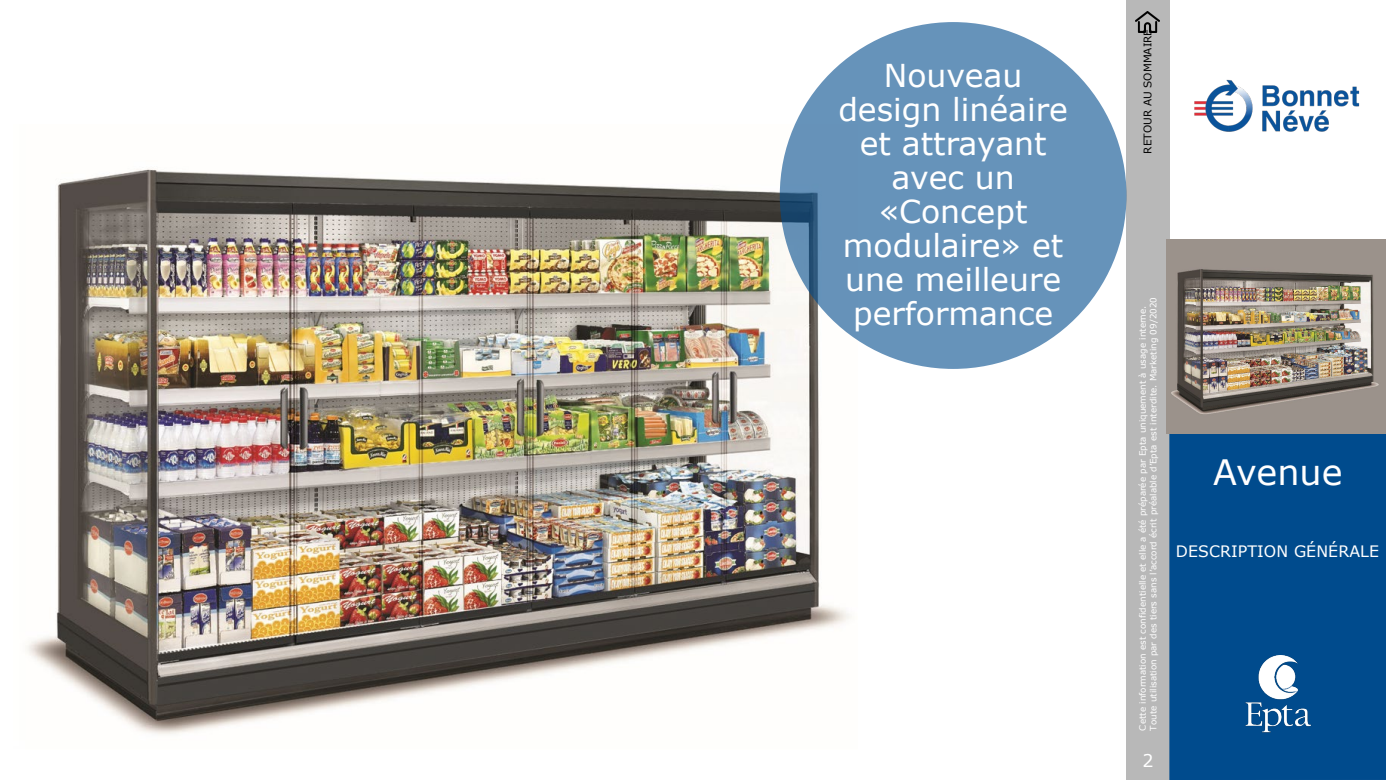
<style>
.page{position:relative;width:1386px;height:780px;background:#fff}
.page>*{position:absolute;margin:0;border:0;box-sizing:border-box;transform-origin:0 0}
.t1{font:35px "Verdana";color:#fff}
.t2{font:31.5px/34px "Verdana";color:#fff;text-align:center}
.t3{font:17.5px "Verdana";color:#fff}
.t4{font:15.75px "Verdana";letter-spacing:.005em;color:#fff}
.t5{font:10.5px "Verdana";color:#000}
.t6{font:8.75px/10.5px "Verdana";letter-spacing:.005em;color:#fff}
</style>
<div class="page">
<div style="left:1126px;top:0;width:43px;height:779px;background:#b8b8b8"></div>
<div style="left:1169px;top:433px;width:216px;height:346px;background:#004b8d"></div>
<img style="left:1245px;top:655px;width:67px;height:78px">
<img style="left:1135px;top:12px;width:24px;height:21px">
<img style="left:1166px;top:239px;width:219px;height:194px">
<img style="left:1169px;top:0;width:191px;height:215px">
<img style="left:26px;top:169px;width:826px;height:566px">
<div style="left:779px;top:22px;width:347px;height:347px;background:#6693ba;border-radius:50%"></div>
<h2 class="t2" style="left:838px;top:58px;width:231px">Nouveau design linéaire et attrayant avec un «Concept modulaire» et une meilleure performance</h2>
<p class="t5" style="left:1140px;top:153px;width:126px;rotate:-90deg">RETOUR AU SOMMAIRE</p>
<p class="t6" style="left:1137px;top:730px;width:434px;rotate:-90deg">Cette information est confidentielle et elle a été préparée par Epta uniquement à usage interne.<br>Toute utilisation par des tiers sans l’accord écrit préalable d’Epta est interdite. Marketing 09/2020</p>
<h3 class="t3" style="left:1142px;top:748px;width:13px">2</h3>
<h1 class="t1" style="left:1212px;top:448px;width:131px">Avenue</h1>
<h3 class="t4" style="left:1175px;top:539px;width:205px">DESCRIPTION GÉNÉRALE</h3>
</div>
